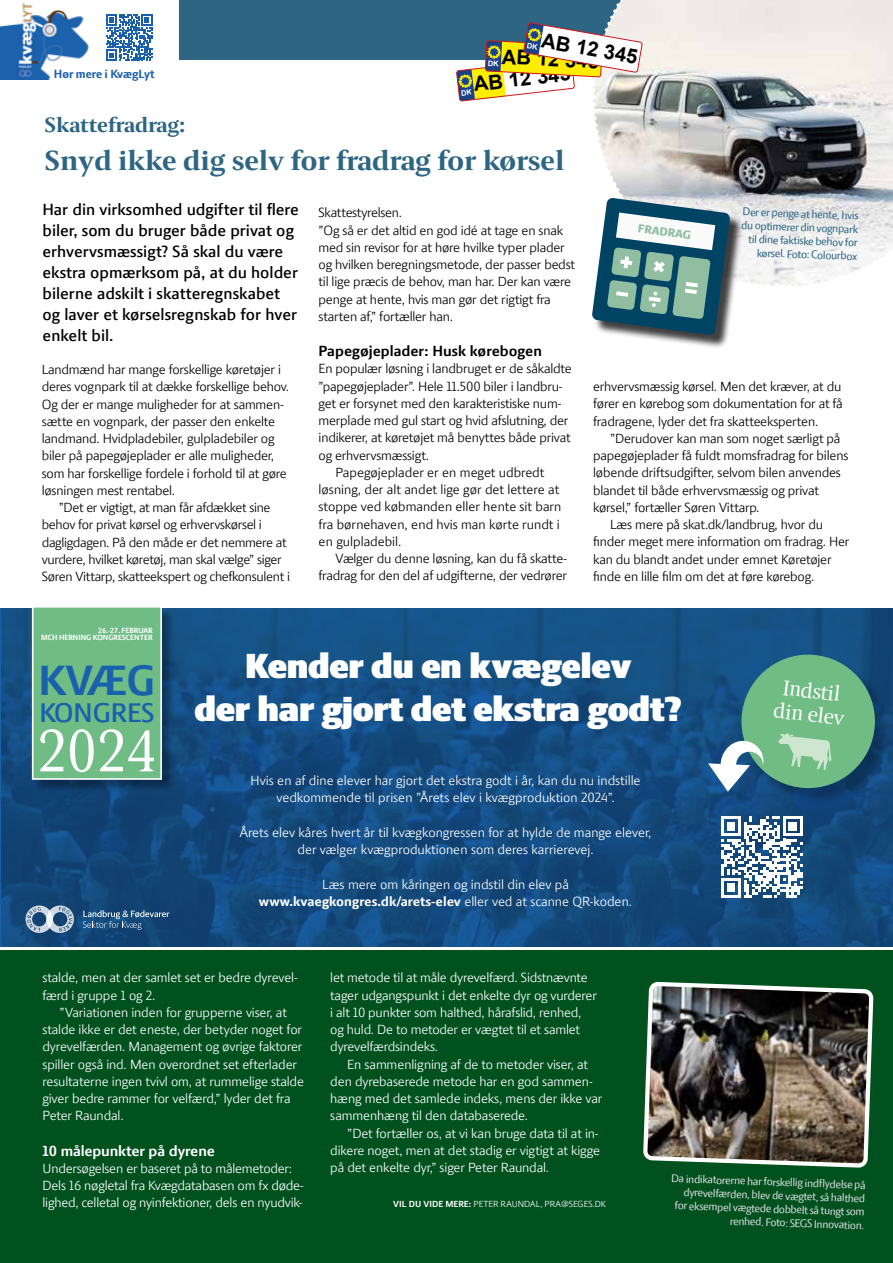
<style>
.page{position:relative;width:893px;height:1263px;background:#fff}
.page>*{position:absolute;margin:0;border:0;box-sizing:border-box;transform-origin:0 0}
.t1{font:65.55px "Press Serif";color:#fff;scale:.91 1}
.t2{font:700 45.6px "LF Press Sans";color:#1961ac}
.t3{font:37.5px/42.8px "LF Press Sans Poster";letter-spacing:-.01em;color:#fff;text-align:center}
.t4{font:700 30px "Press Serif";color:#2d6583}
.t5{font:600 28.95px "LF Press Sans";color:#1961ac}
.t6{font:22.95px/23.5px "Press Serif";color:#fff}
.t7{font:700 22.5px "Press Serif";color:#2d6583}
.t8{font:700 20.4px "Arial";color:#000}
.t9{font:700 16.5px/21px "LF Press Sans Offc d";color:#000}
.t10{font:700 15px "LF Press Sans Offc";color:#000}
.t11{font:700 15px "LF Press Sans Offc";letter-spacing:-.01em;color:#fff}
.t12{font:13.5px/17.2px "LF Press Sans Offc";letter-spacing:-.015em;color:#000}
.t13{font:13.5px/17.2px "LF Press Sans Offc";letter-spacing:-.01em;color:#fff}
.t14{font:700 12.9px "LF Press Sans";color:#1b61ac}
.t15{font:800 12.45px "LF Press Sans";color:#91bea1}
.t16{font:12px/13.5px "LF Press Sans";color:#dadada;text-align:right}
.t17{font:12px/13.5px "LF Press Sans";color:#2d6583;text-align:right}
.t18{font:9px "LF Press Sans Offc";letter-spacing:.005em;color:#fff}
.t19{font:700 8.1px/7.1px "LF Press Sans";color:#fff;text-align:right}
.s1{font-weight:800}
.s2{font-weight:700}
</style>
<div class="page">
<div style="left:0;top:950px;width:893px;height:313px;background:#00511e"></div>
<img style="left:645px;top:981px;width:229px;height:187px">
<svg style="left:0;top:608px;width:893px;height:338px;background:#144b7f"></svg>
<div style="left:744px;top:657px;width:148px;height:147px;background:#000;opacity:.25"></div>
<div style="left:33px;top:607px;width:142px;height:186px;background:#000;opacity:.35"></div>
<div style="left:32px;top:606px;width:130px;height:174px;background:#6fbc85;border:2px solid #fff"></div>
<svg style="left:26px;top:905px;width:48px;height:28px"></svg>
<svg style="left:83px;top:910px;width:86px;height:20px;background:#37648d"></svg>
<svg style="left:721px;top:816px;width:81px;height:82px"></svg>
<svg style="left:708px;top:646px;width:176px;height:151px;background:#508e89"></svg>
<div style="left:180px;top:0;width:713px;height:59px;background:#2d6583"></div>
<img style="left:0;top:2px;width:89px;height:77px">
<svg style="left:106px;top:14px;width:46px;height:47px"></svg>
<div style="left:594px;top:200px;width:150px;height:149px;background:#000;opacity:.75"></div>
<svg style="left:456px;top:0;width:437px;height:335px"></svg>
<p class="t14" style="left:54px;top:67px;width:102px">Hør mere i KvægLyt</p>
<h3 class="t8" style="left:544px;top:26px;width:99px;rotate:10deg">AB 12 345</h3>
<h3 class="t8" style="left:503px;top:42px;width:99px;rotate:3deg">AB 12 345</h3>
<h3 class="t8" style="left:472px;top:70px;width:99px;rotate:-7deg">AB 12 345</h3>
<h3 class="t7" style="left:44px;top:113px;width:142px">Skattefradrag:</h3>
<h3 class="t4" style="left:44px;top:144px;width:522px">Snyd ikke dig selv for fradrag for kørsel</h3>
<p class="t9" style="left:43px;top:199px;width:258px">Har din virksomhed udgifter til flere biler, som du bruger både privat og erhvervsmæssigt? Så skal du være ekstra opmærksom på, at du holder bilerne adskilt i skatteregnskabet og laver et kørselsregnskab for hver enkelt bil.</p>
<p class="t12" style="left:42px;top:361px;width:249px">Landmænd har mange forskellige køretøjer i deres vognpark til at dække forskellige behov.<br>Og der er mange muligheder for at sammen&shy;sætte en vognpark, der passer den enkelte landmand. Hvidpladebiler, gulpladebiler og biler på papegøjeplader er alle muligheder, som har forskellige fordele i forhold til at gøre løsningen mest rentabel.</p>
<p class="t12" style="left:42px;top:499px;width:250px;text-indent:17px">”Det er vigtigt, at man får afdækket sine behov for privat kørsel og erhvervskørsel i dagligdagen. På den måde er det nemmere at vurdere, hvilket køretøj, man skal vælge” siger Søren Vittarp, skatteekspert og chefkonsulent i</p>
<p class="t19" style="left:41px;top:627px;width:113px">26.-27. FEBRUAR<br>MCH HERNING KONGRESCENTER</p>
<p class="t12" style="left:319px;top:204px;width:258px">Skattestyrelsen.<br>”Og så er det altid en god idé at tage en snak med sin revisor for at høre hvilke typer plader og hvilken beregningsmetode, der passer bedst til lige præcis de behov, man har. Der kan være penge at hente, hvis man gør det rigtigt fra starten af,” fortæller han.</p>
<p class="t10" style="left:319px;top:342px;width:225px">Papegøjeplader: Husk kørebogen</p>
<p class="t12" style="left:319px;top:360px;width:255px">En populær løsning i landbruget er de såkaldte</p>
<p class="t12" style="left:319px;top:377px;width:245px">”papegøjeplader”. Hele 11.500 biler i landbru-</p>
<p class="t12" style="left:319px;top:394px;width:244px">get er forsynet med den karakteristiske num-</p>
<p class="t12" style="left:319px;top:412px;width:251px">merplade med gul start og hvid afslutning, der</p>
<p class="t12" style="left:319px;top:429px;width:254px">indikerer, at køretøjet må benyttes både privat</p>
<p class="t12" style="left:319px;top:446px;width:112px">og erhvervsmæssigt.</p>
<p class="t12" style="left:336px;top:463px;width:210px">Papegøjeplader er en meget udbredt</p>
<p class="t12" style="left:319px;top:481px;width:242px">løsning, der alt andet lige gør det lettere at</p>
<p class="t12" style="left:319px;top:498px;width:244px">stoppe ved købmanden eller hente sit barn</p>
<p class="t12" style="left:319px;top:515px;width:243px">fra børnehaven, end hvis man kørte rundt i</p>
<p class="t12" style="left:319px;top:532px;width:84px">en gulpladebil.</p>
<p class="t12" style="left:336px;top:550px;width:233px">Vælger du denne løsning, kan du få skatte-</p>
<p class="t12" style="left:319px;top:567px;width:250px">fradrag for den del af udgifterne, der vedrører</p>
<p class="t15" style="left:639px;top:220px;width:55px;rotate:8deg">FRADRAG</p>
<p class="t17" style="left:742px;top:205px;width:118px;rotate:2deg">Der er penge at hente, hvis du optimerer din vognpark til dine faktiske behov for kørsel. Foto: Colourbox</p>
<p class="t12" style="left:593px;top:378px;width:251px;text-align:justify">erhvervsmæssig kørsel. Men det kræver, at du fører en kørebog som dokumentation for at få fradragene, lyder det fra skatteeksperten.</p>
<p class="t12" style="left:610px;top:429px;width:232px">”Derudover kan man som noget særligt på</p>
<p class="t12" style="left:593px;top:447px;width:257px">papegøjeplader få fuldt momsfradrag for bilens</p>
<p class="t12" style="left:593px;top:464px;width:249px">løbende driftsudgifter, selvom bilen anvendes</p>
<p class="t12" style="left:593px;top:481px;width:227px">blandet til både erhvervsmæssig og privat</p>
<p class="t12" style="left:593px;top:499px;width:168px">kørsel,” fortæller Søren Vittarp.</p>
<p class="t12" style="left:610px;top:516px;width:214px">Læs mere på skat.dk/landbrug, hvor du</p>
<p class="t12" style="left:593px;top:533px;width:258px">finder meget mere information om fradrag. Her</p>
<p class="t12" style="left:593px;top:550px;width:240px">kan du blandt andet under emnet Køretøjer</p>
<p class="t12" style="left:593px;top:568px;width:223px">finde en lille film om det at føre kørebog.</p>
<h2 class="t2" style="left:38px;top:654px;width:118px">KVÆG</h2>
<h3 class="t5" style="left:40px;top:696px;width:116px">KONGRES</h3>
<h1 class="t1" style="left:37px;top:715px;width:132px">2024</h1>
<h3 class="t3" style="left:195px;top:645px;width:489px">Kender du en kvægelev<br>der har gjort det ekstra godt?</h3>
<p class="t13" style="left:251px;top:772px;width:391px;text-align:center">Hvis en af dine elever har gjort det ekstra godt i år, kan du nu indstille vedkommende til prisen ”Årets elev i kvægproduktion 2024”.</p>
<p class="t13" style="left:240px;top:823px;width:413px;text-align:center">Årets elev kåres hvert år til kvægkongressen for at hylde de mange elever, der vælger kvægproduktionen som deres karrierevej.</p>
<p class="t13" style="left:259px;top:875px;width:375px;text-align:center">Læs mere om kåringen og indstil din elev på <span class="s1">www.kvaegkongres.dk/arets-elev</span> eller ved at scanne QR-koden.</p>
<h3 class="t6" style="left:778px;top:675px;width:73px;rotate:7deg">Indstil din elev</h3>
<p class="t13" style="left:43px;top:969px;width:257px">stalde, men at der samlet set er bedre dyrevel&shy;færd i gruppe 1 og 2.</p>
<p class="t13" style="left:43px;top:1003px;width:263px;text-indent:17px">”Variationen inden for grupperne viser, at stalde ikke er det eneste, der betyder noget for dyrevelfærden. Management og øvrige faktorer spiller også ind. Men overordnet set efterlader resultaterne ingen tvivl om, at rummelige stalde giver bedre rammer for velfærd,” lyder det fra Peter Raundal.</p>
<p class="t11" style="left:43px;top:1141px;width:174px">10 målepunkter på dyrene</p>
<p class="t13" style="left:43px;top:1159px;width:263px">Undersøgelsen er baseret på to målemetoder:<br>Dels 16 nøgletal fra Kvægdatabasen om fx døde&shy;lighed, celletal og nyinfektioner, dels en nyudvik-</p>
<p class="t13" style="left:330px;top:969px;width:268px">let metode til at måle dyrevelfærd. Sidstnævnte tager udgangspunkt i det enkelte dyr og vurderer i alt 10 punkter som halthed, hårafslid, renhed, og huld. De to metoder er vægtet til et samlet dyrevelfærdsindeks.</p>
<p class="t13" style="left:330px;top:1055px;width:274px;text-indent:17px">En sammenligning af de to metoder viser, at den dyrebaserede metode har en god sammen&shy;hæng med det samlede indeks, mens der ikke var sammenhæng til den databaserede.</p>
<p class="t13" style="left:330px;top:1124px;width:271px;text-align:justify;text-indent:17px">”Det fortæller os, at vi kan bruge data til at in&shy;dikere noget, men at det stadig er vigtigt at kigge på det enkelte dyr,” siger Peter Raundal.</p>
<p class="t18" style="left:393px;top:1199px;width:214px"><span class="s2">VIL DU VIDE MERE:</span> PETER RAUNDAL, PRA@SEGES.DK</p>
<p class="t16" style="left:672px;top:1171px;width:196px;rotate:2deg">Da indikatorerne har forskellig indfl ydelse på dyrevelfærden, blev de vægtet, så halthed for eksempel vægtede dobbelt så tungt som renhed. Foto: SEGS Innovation.</p>
</div>
